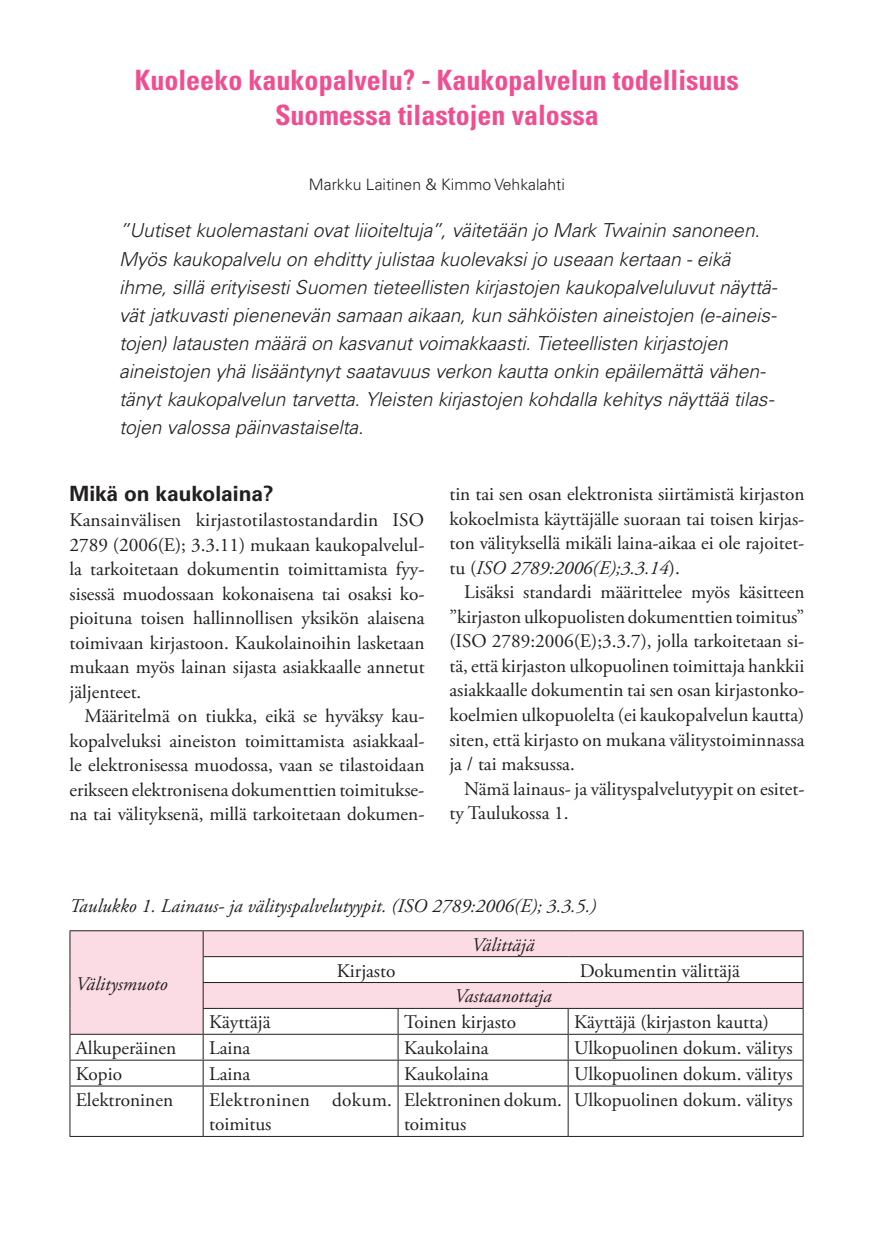
<style>
.page{position:relative;width:874px;height:1241px;background:#fff}
.page>*{position:absolute;margin:0;border:0;box-sizing:border-box;transform-origin:0 0}
.t1{font:700 condensed 28px/35px "Univers LT Std";color:#ef4e91;text-align:center}
.t2{font:700 21px "Univers LT Std";color:#231f20}
.t3{font:19.25px/24.5px "Adobe Garamond Pro";color:#231f20;text-align:justify}
.t4{font:italic 300 19.25px/28px "Univers LT Std";letter-spacing:-.005em;color:#231f20}
.t5{font:italic 19.25px "Adobe Garamond Pro";color:#231f20}
.t6{font:300 15.75px "Univers LT Std";color:#231f20}
.s1{font-style:italic}
</style>
<div class="page">
<svg style="left:70px;top:931px;width:732px;height:102px;fill:#fbdbe4"></svg>
<hr style="left:69px;top:930px;width:134px;height:1px;background:#231f20">
<hr style="left:203px;top:930px;width:195px;height:1px;background:#231f20">
<hr style="left:398px;top:930px;width:170px;height:1px;background:#231f20">
<hr style="left:568px;top:930px;width:235px;height:1px;background:#231f20">
<hr style="left:203px;top:956px;width:195px;height:1px;background:#231f20">
<hr style="left:398px;top:956px;width:170px;height:1px;background:#231f20">
<hr style="left:568px;top:956px;width:235px;height:1px;background:#231f20">
<hr style="left:203px;top:981px;width:195px;height:1px;background:#231f20">
<hr style="left:398px;top:981px;width:170px;height:1px;background:#231f20">
<hr style="left:568px;top:981px;width:235px;height:1px;background:#231f20">
<hr style="left:203px;top:1007px;width:195px;height:1px;background:#231f20">
<hr style="left:398px;top:1007px;width:170px;height:1px;background:#231f20">
<hr style="left:568px;top:1007px;width:235px;height:1px;background:#231f20">
<hr style="left:69px;top:1033px;width:134px;height:1px;background:#231f20">
<hr style="left:203px;top:1033px;width:195px;height:1px;background:#231f20">
<hr style="left:398px;top:1033px;width:170px;height:1px;background:#231f20">
<hr style="left:568px;top:1033px;width:235px;height:1px;background:#231f20">
<hr style="left:69px;top:1059px;width:134px;height:1px;background:#231f20">
<svg style="left:69px;top:931px;width:1px;height:154px"></svg>
<hr style="left:203px;top:1059px;width:195px;height:1px;background:#231f20">
<svg style="left:203px;top:931px;width:1px;height:154px"></svg>
<hr style="left:398px;top:1059px;width:170px;height:1px;background:#231f20">
<svg style="left:397px;top:1008px;width:1px;height:77px"></svg>
<hr style="left:568px;top:1059px;width:235px;height:1px;background:#231f20">
<svg style="left:567px;top:1008px;width:1px;height:77px"></svg>
<svg style="left:802px;top:931px;width:1px;height:154px"></svg>
<hr style="left:69px;top:1085px;width:134px;height:1px;background:#231f20">
<hr style="left:69px;top:1086px;width:1px;height:49px;background:#231f20">
<hr style="left:203px;top:1085px;width:195px;height:1px;background:#231f20">
<hr style="left:203px;top:1086px;width:1px;height:49px;background:#231f20">
<hr style="left:398px;top:1085px;width:170px;height:1px;background:#231f20">
<hr style="left:397px;top:1086px;width:1px;height:49px;background:#231f20">
<hr style="left:568px;top:1085px;width:235px;height:1px;background:#231f20">
<hr style="left:567px;top:1086px;width:1px;height:49px;background:#231f20">
<hr style="left:802px;top:1086px;width:1px;height:49px;background:#231f20">
<hr style="left:69px;top:1135px;width:134px;height:1px;background:#231f20">
<hr style="left:203px;top:1135px;width:195px;height:1px;background:#231f20">
<hr style="left:398px;top:1135px;width:170px;height:1px;background:#231f20">
<hr style="left:568px;top:1135px;width:235px;height:1px;background:#231f20">
<h1 class="t1" style="left:135px;top:62px;width:605px">Kuoleeko kaukopalvelu? - Kaukopalvelun todellisuus<br>Suomessa tilastojen valossa</h1>
<p class="t6" style="left:309px;top:174px;width:257px">Markku Laitinen &amp; Kimmo Vehkalahti</p>
<p class="t4" style="left:119px;top:217px;width:659px">”Uutiset kuolemastani ovat liioiteltuja”, väitetään jo Mark Twainin sanoneen.<br>Myös kaukopalvelu on ehditty julistaa kuolevaksi jo useaan kertaan - eikä ihme, sillä erityisesti Suomen tieteellisten kirjastojen kaukopalveluluvut näyttä&shy;vät jatkuvasti pienenevän samaan aikaan, kun sähköisten aineistojen (e-aineis&shy;tojen) latausten määrä on kasvanut voimakkaasti. Tieteellisten kirjastojen aineistojen yhä lisääntynyt saatavuus verkon kautta onkin epäilemättä vähen&shy;tänyt kaukopalvelun tarvetta. Yleisten kirjastojen kohdalla kehitys näyttää tilas&shy;tojen valossa päinvastaiselta.</p>
<p class="t2" style="left:69px;top:481px;width:206px">Mikä on kaukolaina?</p>
<p class="t3" style="left:69px;top:508px;width:356px">Kansainvälisen kirjastotilastostandardin ISO 2789 (2006(E); 3.3.11) mukaan kaukopalvelul&shy;la tarkoitetaan dokumentin toimittamista fyy&shy;sisessä muodossaan kokonaisena tai osaksi ko&shy;pioituna toisen hallinnollisen yksikön alaisena toimivaan kirjastoon. Kaukolainoihin lasketaan mukaan myös lainan sijasta asiakkaalle annetut jäljenteet.</p>
<p class="t3" style="left:69px;top:704px;width:356px;text-indent:15px">Määritelmä on tiukka, eikä se hyväksy kau&shy;kopalveluksi aineiston toimittamista asiakkaal&shy;le elektronisessa muodossa, vaan se tilastoidaan erikseen elektronisena dokumenttien toimitukse&shy;na tai välityksenä, millä tarkoitetaan dokumen-</p>
<p class="t3" style="left:449px;top:482px;width:356px">tin tai sen osan elektronista siirtämistä kirjaston kokoelmista käyttäjälle suoraan tai toisen kirjas&shy;ton välityksellä mikäli laina-aikaa ei ole rajoitet&shy;tu (<span class="s1">ISO 2789:2006(E);3.3.14</span>).</p>
<p class="t3" style="left:449px;top:580px;width:356px;text-indent:15px">Lisäksi standardi määrittelee myös käsitteen ”kirjaston ulkopuolisten dokumenttien toimitus” (ISO 2789:2006(E);3.3.7), jolla tarkoitetaan si&shy;tä, että kirjaston ulkopuolinen toimittaja hankkii asiakkaalle dokumentin tai sen osan kirjastonko&shy;koelmien ulkopuolelta (ei kaukopalvelun kautta) siten, että kirjasto on mukana välitystoiminnassa ja / tai maksussa.</p>
<p class="t3" style="left:449px;top:776px;width:356px;text-indent:15px">Nämä lainaus- ja välityspalvelutyypit on esitet&shy;ty Taulukossa 1.</p>
<p class="t5" style="left:69px;top:894px;width:528px">Taulukko 1. Lainaus- ja välityspalvelutyypit. (ISO 2789:2006(E); 3.3.5.)</p>
<p class="t5" style="left:76px;top:971px;width:93px">Välitysmuoto</p>
<p class="t5" style="left:471px;top:932px;width:64px">Välittäjä</p>
<p class="t5" style="left:454px;top:984px;width:98px">Vastaanottaja</p>
<p class="t3" style="left:337px;top:959px;width:60px">Kirjasto</p>
<p class="t3" style="left:579px;top:959px;width:161px">Dokumentin välittäjä</p>
<p class="t3" style="left:209px;top:1010px;width:63px">Käyttäjä</p>
<p class="t3" style="left:404px;top:1010px;width:114px">Toinen kirjasto</p>
<p class="t3" style="left:574px;top:1010px;width:196px">Käyttäjä (kirjaston kautta)</p>
<p class="t3" style="left:76px;top:1036px;width:102px">Alkuperäinen</p>
<p class="t3" style="left:209px;top:1036px;width:43px">Laina</p>
<p class="t3" style="left:404px;top:1036px;width:86px">Kaukolaina</p>
<p class="t3" style="left:574px;top:1036px;width:220px">Ulkopuolinen dokum. välitys</p>
<p class="t3" style="left:76px;top:1062px;width:48px">Kopio</p>
<p class="t3" style="left:209px;top:1062px;width:43px">Laina</p>
<p class="t3" style="left:404px;top:1062px;width:86px">Kaukolaina</p>
<p class="t3" style="left:574px;top:1062px;width:220px">Ulkopuolinen dokum. välitys</p>
<p class="t3" style="left:76px;top:1088px;width:99px">Elektroninen</p>
<p class="t3" style="left:209px;top:1088px;width:184px">Elektroninen dokum. toimitus</p>
<p class="t3" style="left:404px;top:1088px;width:159px">Elektroninen dokum. toimitus</p>
<p class="t3" style="left:574px;top:1088px;width:220px">Ulkopuolinen dokum. välitys</p>
</div>
